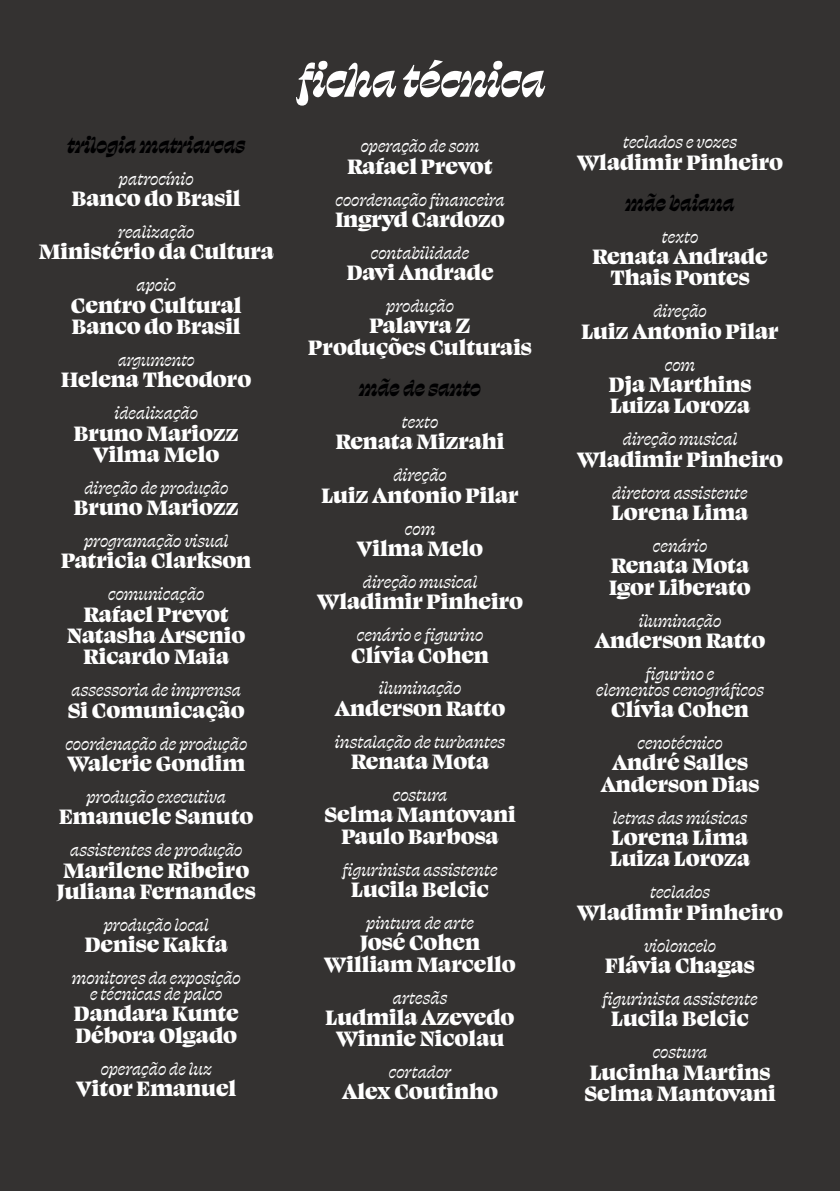
<style>
.page{position:relative;width:840px;height:1191px;background:#fff}
.page>*{position:absolute;margin:0;border:0;box-sizing:border-box;transform-origin:0 0}
.t1{font:50px "Swear Display Black Cilati";color:#fff}
.t2{font:900 24px/21.4px "Swear Display";color:#fff;text-align:center}
.t3{font:24px "Swear Display Black Cilati";color:#000001}
.t4{font:18.6px/16px "Swear Deck Medium Cilati";color:#fff;text-align:center}
.t5{font:18.6px "Swear Display Medium Cilati";color:#fff}
</style>
<div class="page">
<div style="left:0;top:0;width:839px;height:1191px;background:#343231"></div>
<p class="t3" style="left:67px;top:129px;width:179px">trilogia matriarcas</p>
<p class="t4" style="left:119px;top:170px;width:76px">patrocínio</p>
<p class="t2" style="left:72px;top:186px;width:170px">Banco do Brasil</p>
<p class="t4" style="left:118px;top:223px;width:78px">realização</p>
<p class="t2" style="left:39px;top:239px;width:236px">Ministério da Cultura</p>
<p class="t4" style="left:136px;top:276px;width:41px">apoio</p>
<p class="t2" style="left:71px;top:293px;width:172px;text-align:left">Centro Cultural<br>Banco do Brasil</p>
<p class="t5" style="left:118px;top:347px;width:78px">argumento</p>
<p class="t2" style="left:61px;top:367px;width:191px">Helena Theodoro</p>
<p class="t4" style="left:114px;top:404px;width:85px">idealização</p>
<p class="t2" style="left:74px;top:421px;width:166px">Bruno Mariozz<br>Vilma Melo</p>
<p class="t4" style="left:84px;top:479px;width:145px">direção de produção</p>
<p class="t2" style="left:74px;top:495px;width:166px">Bruno Mariozz</p>
<p class="t4" style="left:84px;top:532px;width:146px">programação visual</p>
<p class="t2" style="left:61px;top:548px;width:191px">Patricia Clarkson</p>
<p class="t4" style="left:108px;top:585px;width:98px">comunicação</p>
<p class="t2" style="left:67px;top:602px;width:179px">Rafael Prevot<br>Natasha Arsenio<br>Ricardo Maia</p>
<p class="t4" style="left:72px;top:681px;width:171px">assessoria de imprensa</p>
<p class="t2" style="left:68px;top:698px;width:178px">Si Comunicação</p>
<p class="t4" style="left:65px;top:734px;width:183px">coordenação de produção</p>
<p class="t2" style="left:67px;top:751px;width:179px">Walerie Gondim</p>
<p class="t4" style="left:86px;top:787px;width:141px">produção executiva</p>
<p class="t2" style="left:59px;top:804px;width:196px">Emanuele Sanuto</p>
<p class="t4" style="left:70px;top:841px;width:174px">assistentes de produção</p>
<p class="t2" style="left:57px;top:857px;width:200px;text-align:left">Marilene Ribeiro<br>Juliana Fernandes</p>
<p class="t4" style="left:104px;top:915px;width:106px">produção local</p>
<p class="t2" style="left:85px;top:932px;width:145px">Denise Kakfa</p>
<p class="t4" style="left:72px;top:969px;width:170px">monitores da exposição e técnicas de palco</p>
<p class="t2" style="left:74px;top:1001px;width:166px;text-align:left">Dandara Kunte<br>Débora Olgado</p>
<p class="t4" style="left:101px;top:1059px;width:113px">operação de luz</p>
<p class="t2" style="left:76px;top:1076px;width:161px">Vitor Emanuel</p>
<h1 class="t1" style="left:298px;top:48px;width:249px">ficha técnica</h1>
<p class="t4" style="left:360px;top:137px;width:120px">operação de som</p>
<p class="t2" style="left:347px;top:154px;width:146px">Rafael Prevot</p>
<p class="t4" style="left:335px;top:190px;width:170px">coordenação financeira</p>
<p class="t2" style="left:335px;top:207px;width:171px">Ingryd Cardozo</p>
<p class="t4" style="left:370px;top:244px;width:100px">contabilidade</p>
<p class="t2" style="left:346px;top:260px;width:148px">Davi Andrade</p>
<p class="t4" style="left:386px;top:297px;width:69px">produção</p>
<p class="t2" style="left:308px;top:313px;width:225px">Palavra Z<br>Produções Culturais</p>
<p class="t3" style="left:359px;top:372px;width:123px">mãe de santo</p>
<p class="t4" style="left:402px;top:413px;width:38px">texto</p>
<p class="t2" style="left:335px;top:429px;width:170px">Renata Mizrahi</p>
<p class="t4" style="left:393px;top:466px;width:55px">direção</p>
<p class="t2" style="left:321px;top:483px;width:198px">Luiz Antonio Pilar</p>
<p class="t4" style="left:404px;top:519px;width:32px">com</p>
<p class="t2" style="left:357px;top:536px;width:128px">Vilma Melo</p>
<p class="t4" style="left:362px;top:573px;width:116px">direção musical</p>
<p class="t2" style="left:317px;top:589px;width:207px">Wladimir Pinheiro</p>
<p class="t4" style="left:357px;top:626px;width:128px">cenário e figurino</p>
<p class="t2" style="left:351px;top:642px;width:139px">Clívia Cohen</p>
<p class="t4" style="left:378px;top:679px;width:84px">iluminação</p>
<p class="t2" style="left:334px;top:696px;width:172px">Anderson Ratto</p>
<p class="t4" style="left:335px;top:732px;width:172px">instalação de turbantes</p>
<p class="t2" style="left:351px;top:749px;width:139px">Renata Mota</p>
<p class="t4" style="left:392px;top:786px;width:56px">costura</p>
<p class="t2" style="left:324px;top:802px;width:193px">Selma Mantovani<br>Paulo Barbosa</p>
<p class="t4" style="left:342px;top:860px;width:156px">figurinista assistente</p>
<p class="t2" style="left:351px;top:877px;width:139px">Lucila Belcic</p>
<p class="t4" style="left:366px;top:913px;width:109px">pintura de arte</p>
<p class="t2" style="left:324px;top:930px;width:193px">José Cohen<br>William Marcello</p>
<p class="t4" style="left:392px;top:988px;width:56px">artesãs</p>
<p class="t2" style="left:325px;top:1005px;width:190px">Ludmila Azevedo<br>Winnie Nicolau</p>
<p class="t4" style="left:388px;top:1063px;width:64px">cortador</p>
<p class="t2" style="left:342px;top:1079px;width:157px">Alex Coutinho</p>
<p class="t4" style="left:622px;top:133px;width:115px">teclados e vozes</p>
<p class="t2" style="left:576px;top:150px;width:207px">Wladimir Pinheiro</p>
<p class="t3" style="left:625px;top:187px;width:110px">mãe baiana</p>
<p class="t4" style="left:661px;top:228px;width:38px">texto</p>
<p class="t2" style="left:592px;top:244px;width:177px">Renata Andrade<br>Thais Pontes</p>
<p class="t4" style="left:653px;top:302px;width:55px">direção</p>
<p class="t2" style="left:581px;top:319px;width:198px">Luiz Antonio Pilar</p>
<p class="t4" style="left:664px;top:355px;width:32px">com</p>
<p class="t2" style="left:608px;top:372px;width:144px;text-align:left">Dja Marthins<br>Luiza Loroza</p>
<p class="t4" style="left:622px;top:430px;width:116px">direção musical</p>
<p class="t2" style="left:576px;top:447px;width:207px">Wladimir Pinheiro</p>
<p class="t4" style="left:612px;top:483px;width:137px">diretora assistente</p>
<p class="t2" style="left:611px;top:500px;width:138px">Lorena Lima</p>
<p class="t4" style="left:652px;top:537px;width:56px">cenário</p>
<p class="t2" style="left:609px;top:553px;width:143px;text-align:left">Renata Mota<br>Igor Liberato</p>
<p class="t4" style="left:638px;top:611px;width:84px">iluminação</p>
<p class="t2" style="left:594px;top:628px;width:172px">Anderson Ratto</p>
<p class="t4" style="left:595px;top:664px;width:169px">figurino e<br>elementos cenográficos</p>
<p class="t2" style="left:610px;top:697px;width:139px">Clívia Cohen</p>
<p class="t4" style="left:637px;top:734px;width:86px">cenotécnico</p>
<p class="t2" style="left:600px;top:750px;width:160px">André Salles<br>Anderson Dias</p>
<p class="t4" style="left:612px;top:808px;width:136px">letras das músicas</p>
<p class="t2" style="left:609px;top:825px;width:141px;text-align:left">Lorena Lima<br>Luiza Loroza</p>
<p class="t4" style="left:649px;top:883px;width:61px">teclados</p>
<p class="t2" style="left:576px;top:899px;width:207px">Wladimir Pinheiro</p>
<p class="t4" style="left:643px;top:936px;width:73px">violoncelo</p>
<p class="t2" style="left:605px;top:953px;width:151px">Flávia Chagas</p>
<p class="t4" style="left:602px;top:989px;width:156px">figurinista assistente</p>
<p class="t2" style="left:611px;top:1006px;width:139px">Lucila Belcic</p>
<p class="t4" style="left:652px;top:1043px;width:56px">costura</p>
<p class="t2" style="left:584px;top:1059px;width:193px;text-align:left">Lucinha Martins<br>Selma Mantovani</p>
</div>
